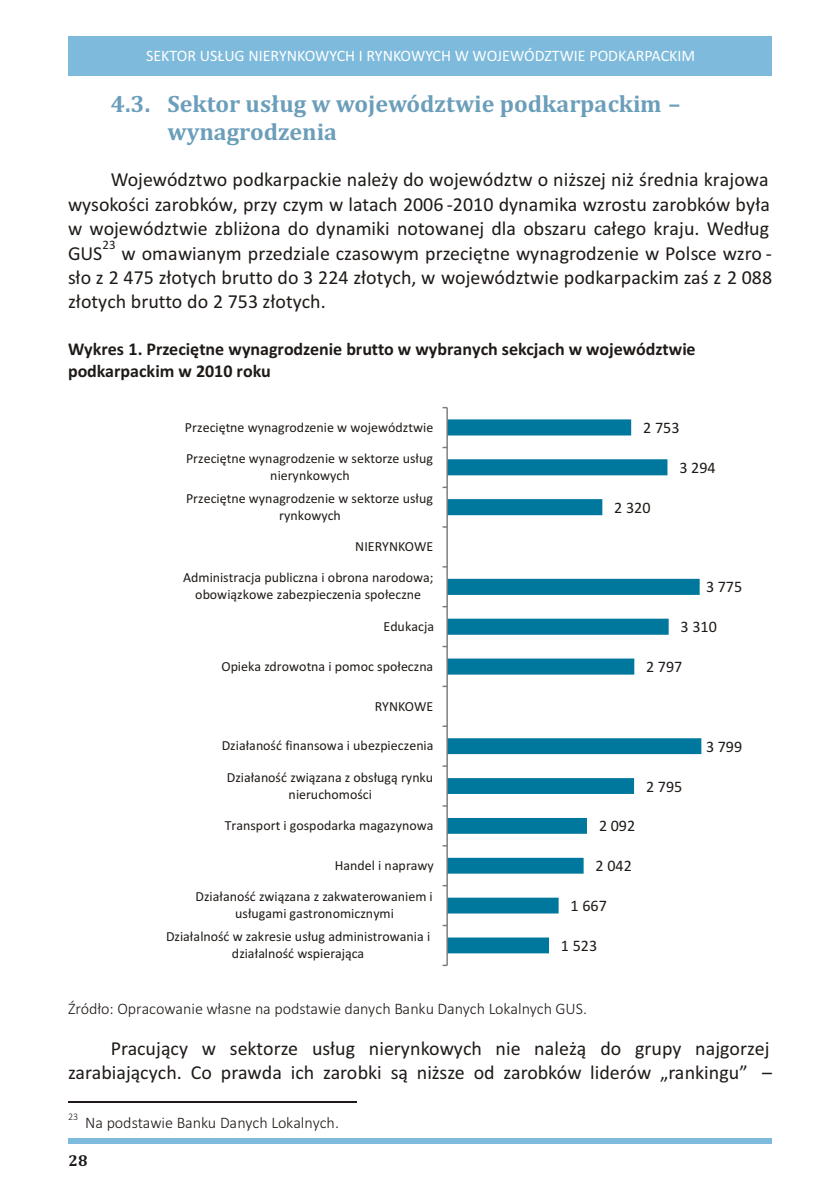
<style>
.page{position:relative;width:840px;height:1191px;background:#fff}
.page>*{position:absolute;margin:0;border:0;box-sizing:border-box;transform-origin:0 0}
.t1{font:700 24px/28px "Cambria";color:#6b9eba}
.t2{font:20px/24.4px "Calibri";color:#1f1a17;text-align:justify}
.t3{font:700 18px/21.8px "Calibri";color:#1f1a17}
.t4{font:300 16px "Calibri";color:#1f1a17}
.t5{font:16px "Calibri";color:#fff}
.t6{font:16px "Calibri";color:#1f1a17}
.t7{font:700 16px "Cambria";color:#1f1a17}
.t8{font:14px/17px "Calibri";color:#1f1a17;text-align:center}
.t9{font:13px "Calibri";color:#1f1a17}
.t10{font:300 10px "Calibri";color:#1f1a17}
</style>
<div class="page">
<div style="left:68px;top:1138px;width:703px;height:6px;background:#7dbadb"></div>
<div style="left:68px;top:36px;width:703px;height:40px;background:#7dbadb"></div>
<hr style="left:68px;top:1101px;width:288px;height:2px;background:#1f1a17">
<svg style="left:447px;top:419px;width:254px;height:534px"></svg>
<hr style="left:446px;top:407px;width:1px;height:558px;background:#7d7a7a">
<p class="t5" style="left:146px;top:49px;width:550px">SEKTOR USŁUG NIERYNKOWYCH I RYNKOWYCH W WOJEWÓDZTWIE PODKARPACKIM</p>
<h1 class="t1" style="left:167px;top:91px;width:514px;text-indent:-57px">4.3. Sektor usług w województwie podkarpackim – wynagrodzenia</h1>
<p class="t2" style="left:68px;top:169px;width:703px;text-indent:43px">Województwo podkarpackie należy do województw o niższej niż średnia krajowa wysokości zarobków, przy czym w latach 2006 -2010 dynamika wzrostu zarobków była w województwie zbliżona do dynamiki notowanej dla obszaru całego kraju. Według GUS</p>
<p class="t9" style="left:103px;top:240px;width:15px">23</p>
<h2 class="t2" style="left:68px;top:242px;width:705px;text-indent:54px">w omawianym przedziale czasowym przeciętne wynagrodzenie w Polsce wzro - sło z 2 475 złotych brutto do 3 224 złotych, w województwie podkarpackim zaś z 2 088 złotych brutto do 2 753 złotych.</h2>
<p class="t3" style="left:68px;top:340px;width:629px">Wykres 1. Przeciętne wynagrodzenie brutto w wybranych sekcjach w województwie podkarpackim w 2010 roku</p>
<p class="t8" style="left:185px;top:419px;width:250px">Przeciętne wynagrodzenie w województwie</p>
<p class="t8" style="left:186px;top:451px;width:248px">Przeciętne wynagrodzenie w sektorze usług nierynkowych</p>
<p class="t8" style="left:186px;top:491px;width:248px">Przeciętne wynagrodzenie w sektorze usług rynkowych</p>
<p class="t8" style="left:355px;top:539px;width:79px">NIERYNKOWE</p>
<p class="t8" style="left:183px;top:570px;width:252px">Administracja publiczna i obrona narodowa; obowiązkowe zabezpieczenia społeczne</p>
<p class="t8" style="left:383px;top:619px;width:52px">Edukacja</p>
<p class="t8" style="left:221px;top:658px;width:213px">Opieka zdrowotna i pomoc społeczna</p>
<p class="t8" style="left:374px;top:698px;width:60px">RYNKOWE</p>
<p class="t8" style="left:221px;top:738px;width:213px">Działaność finansowa i ubezpieczenia</p>
<p class="t8" style="left:227px;top:769px;width:208px">Działaność związana z obsługą rynku nieruchomości</p>
<p class="t8" style="left:225px;top:818px;width:210px">Transport i gospodarka magazynowa</p>
<p class="t8" style="left:334px;top:858px;width:100px">Handel i naprawy</p>
<p class="t8" style="left:195px;top:889px;width:239px">Działaność związana z zakwaterowaniem i usługami gastronomicznymi</p>
<p class="t8" style="left:166px;top:929px;width:265px">Działalność w zakresie usług administrowania i działalność wspierająca</p>
<p class="t6" style="left:643px;top:421px;width:38px">2 753</p>
<p class="t6" style="left:614px;top:500px;width:38px">2 320</p>
<p class="t6" style="left:679px;top:460px;width:38px">3 294</p>
<p class="t6" style="left:705px;top:580px;width:38px">3 775</p>
<p class="t6" style="left:680px;top:620px;width:38px">3 310</p>
<p class="t6" style="left:645px;top:660px;width:38px">2 797</p>
<p class="t6" style="left:598px;top:819px;width:38px">2 092</p>
<p class="t6" style="left:595px;top:859px;width:38px">2 042</p>
<p class="t6" style="left:570px;top:899px;width:38px">1 667</p>
<p class="t6" style="left:560px;top:939px;width:38px">1 523</p>
<p class="t6" style="left:645px;top:779px;width:38px">2 795</p>
<p class="t6" style="left:705px;top:739px;width:38px">3 799</p>
<p class="t4" style="left:68px;top:1002px;width:520px">Źródło: Opracowanie własne na podstawie danych Banku Danych Lokalnych GUS.</p>
<h2 class="t2" style="left:68px;top:1037px;width:705px;text-align:right">Pracujący w sektorze usług nierynkowych nie należą do grupy najgorzej zarabiających. Co prawda ich zarobki są niższe od zarobków liderów „rankingu” –</h2>
<p class="t10" style="left:68px;top:1113px;width:12px">23</p>
<p class="t4" style="left:85px;top:1116px;width:255px">Na podstawie Banku Danych Lokalnych.</p>
<p class="t7" style="left:68px;top:1153px;width:21px">28</p>
</div>
